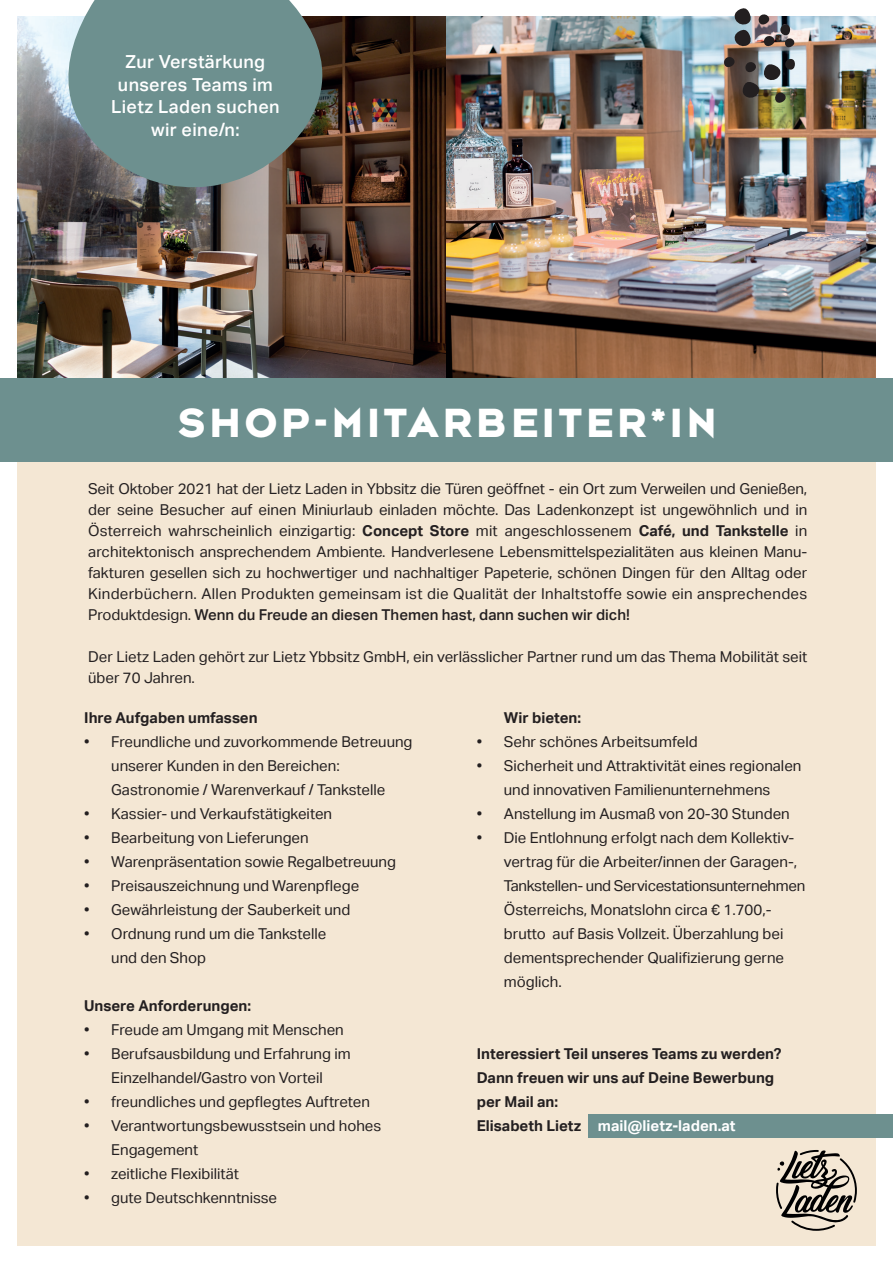
<style>
.page{position:relative;width:893px;height:1263px;background:#fff}
.page>*{position:absolute;margin:0;border:0;box-sizing:border-box;transform-origin:0 0}
.t1{font:45px "Bonn Bold Caps";letter-spacing:.1em;color:#fff}
.t2{font:500 18px/22.5px "Aktiv Grotesk";letter-spacing:.02em;color:#fff;text-align:center}
.t3{font:15px/24px "Aktiv Grotesk";color:#231f20}
.t4{font:700 15px/24px "Aktiv Grotesk";color:#231f20}
.s1{font-weight:700}
.s2{font-weight:500}
.s3{color:#fff}
</style>
<div class="page">
<div style="left:17px;top:16px;width:859px;height:1230px;background:#f4e7d4"></div>
<img style="left:17px;top:16px;width:859px;height:362px">
<svg style="left:733px;top:8px;width:19px;height:39px"></svg>
<svg style="left:723px;top:56px;width:12px;height:12px"></svg>
<svg style="left:742px;top:59px;width:53px;height:44px;background:#696c65"></svg>
<svg style="left:758px;top:14px;width:37px;height:34px"></svg>
<div style="left:0;top:378px;width:893px;height:84px;background:#6d908f"></div>
<div style="left:588px;top:1114px;width:305px;height:24px;background:#6d908f"></div>
<svg style="left:776px;top:1150px;width:81px;height:81px"></svg>
<svg style="left:54px;top:0;width:293px;height:206px;background:#6e817e"></svg>
<p class="t2" style="left:111px;top:51px;width:170px">Zur Verstärkung unseres Teams im<br>Lietz Laden suchen wir eine/n:</p>
<h1 class="t1" style="left:179px;top:399px;width:539px">SHOP-MITARBEITER*IN</h1>
<p class="t3" style="left:88px;top:478px;width:721px;line-height:21px;text-align:justify">Seit Oktober 2021 hat der Lietz Laden in Ybbsitz die Türen geöffnet - ein Ort zum Verweilen und Genießen, der seine Besucher auf einen Miniurlaub einladen möchte. Das Ladenkonzept ist ungewöhnlich und in Österreich wahrscheinlich einzigartig: <span class="s1">Concept Store</span> mit angeschlossenem <span class="s1">Café, und Tankstelle</span> in architektonisch ansprechendem Ambiente. Handverlesene Lebensmittelspezialitäten aus kleinen Manu&shy;fakturen gesellen sich zu hochwertiger und nachhaltiger Papeterie, schönen Dingen für den Alltag oder Kinderbüchern. Allen Produkten gemeinsam ist die Qualität der Inhaltstoffe sowie ein ansprechendes Produktdesign. <span class="s2">Wenn du Freude an diesen Themen hast, dann suchen wir dich!</span></p>
<p class="t3" style="left:88px;top:646px;width:721px;line-height:21px">Der Lietz Laden gehört zur Lietz Ybbsitz GmbH, ein verlässlicher Partner rund um das Thema Mobilität seit über 70 Jahren.</p>
<p class="t4" style="left:84px;top:706px;width:175px">Ihre Aufgaben umfassen</p>
<p class="t3" style="left:111px;top:730px;width:303px;text-indent:-27px">• Freundliche und zuvorkommende Betreuung unserer Kunden in den Bereichen:<br>Gastronomie / Warenverkauf / Tankstelle</p>
<p class="t3" style="left:84px;top:802px;width:249px">• Kassier- und Verkaufstätigkeiten</p>
<p class="t3" style="left:84px;top:826px;width:226px">• Bearbeitung von Lieferungen</p>
<p class="t3" style="left:84px;top:850px;width:313px">• Warenpräsentation sowie Regalbetreuung</p>
<p class="t3" style="left:84px;top:874px;width:277px">• Preisauszeichnung und Warenpflege</p>
<p class="t3" style="left:84px;top:898px;width:268px">• Gewährleistung der Sauberkeit und</p>
<p class="t3" style="left:111px;top:922px;width:217px;text-indent:-27px">• Ordnung rund um die Tankstelle und den Shop</p>
<p class="t4" style="left:84px;top:994px;width:168px">Unsere Anforderungen:</p>
<p class="t3" style="left:84px;top:1018px;width:261px">• Freude am Umgang mit Menschen</p>
<p class="t3" style="left:84px;top:1042px;width:268px;text-align:center">• Berufsausbildung und Erfahrung im<br>Einzelhandel/Gastro von Vorteil</p>
<p class="t3" style="left:84px;top:1090px;width:287px">• freundliches und gepflegtes Auftreten</p>
<p class="t3" style="left:111px;top:1114px;width:272px;text-indent:-27px">• Verantwortungsbewusstsein und hohes<br>Engagement</p>
<p class="t3" style="left:84px;top:1162px;width:156px">• zeitliche Flexibilität</p>
<p class="t3" style="left:84px;top:1186px;width:194px">• gute Deutschkenntnisse</p>
<p class="t4" style="left:504px;top:706px;width:79px">Wir bieten:</p>
<p class="t3" style="left:477px;top:730px;width:222px">• Sehr schönes Arbeitsumfeld</p>
<p class="t3" style="left:477px;top:754px;width:326px;text-align:center">• Sicherheit und Attraktivität eines regionalen und innovativen Familienunternehmens</p>
<p class="t3" style="left:477px;top:802px;width:314px">• Anstellung im Ausmaß von 20-30 Stunden</p>
<p class="t3" style="left:504px;top:826px;width:303px;text-indent:-27px">• Die Entlohnung erfolgt nach dem Kollektiv&shy;vertrag für die Arbeiter/innen der Garagen-, Tankstellen- und Servicestationsunternehmen Österreichs, Monatslohn circa € 1.700,- brutto auf Basis Vollzeit. Überzahlung bei dementsprechender Qualifizierung gerne möglich.</p>
<p class="t4" style="left:477px;top:1042px;width:306px">Interessiert Teil unseres Teams zu werden?<br>Dann freuen wir uns auf Deine Bewerbung per Mail an:<br>Elisabeth Lietz <span class="s3">mail@lietz-laden.at</span></p>
</div>
